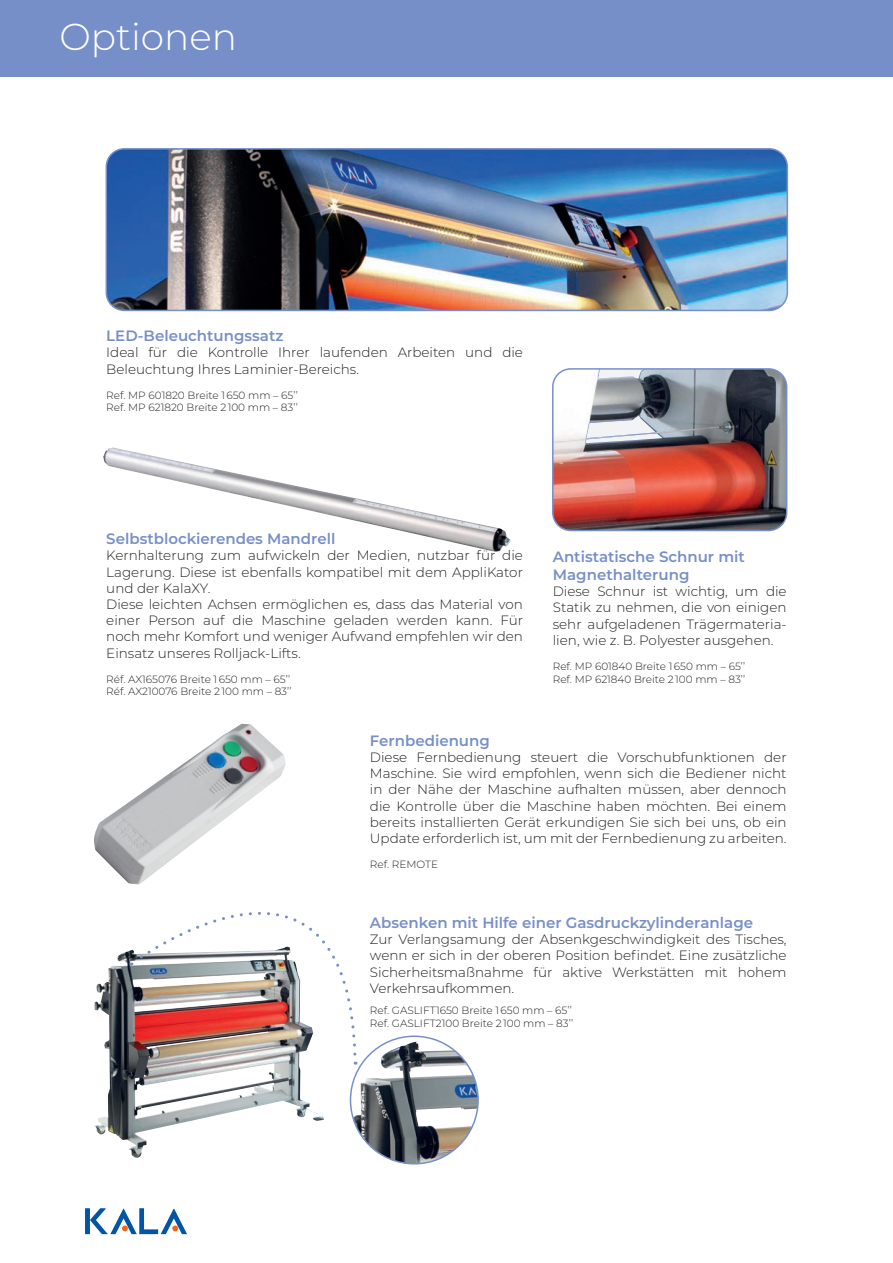
<style>
.page{position:relative;width:893px;height:1263px;background:#fff}
.page>*{position:absolute;margin:0;border:0;box-sizing:border-box;transform-origin:0 0}
.t1{font:300 37.5px "Montserrat";color:#fff}
.t2{font:600 15px/18px "Montserrat";color:#778fc8}
.t3{font:300 13.5px/16.2px "Montserrat";color:#231f20;text-align:justify}
.t4{font:300 10.5px/12.6px "Montserrat";color:#231f20}
</style>
<div class="page">
<img style="left:106px;top:149px;width:681px;height:161px">
<div style="left:106px;top:148px;width:682px;height:163px;border:2px solid #778fc8;border-radius:18px"></div>
<img style="left:553px;top:369px;width:234px;height:161px">
<div style="left:552px;top:368px;width:235px;height:163px;border:2px solid #778fc8;border-radius:18px"></div>
<img style="left:353px;top:1042px;width:125px;height:122px">
<svg style="left:85px;top:1208px;width:102px;height:26px"></svg>
<img style="left:95px;top:950px;width:35px;height:98px">
<img style="left:130px;top:884px;width:228px;height:173px">
<div style="left:0;top:0;width:893px;height:77px;background:#778fc8"></div>
<img style="left:103px;top:448px;width:408px;height:104px">
<img style="left:94px;top:724px;width:192px;height:160px">
<h1 class="t1" style="left:60px;top:11px;width:179px">Optionen</h1>
<p class="t2" style="left:106px;top:326px;width:179px">LED-Beleuchtungssatz</p>
<p class="t3" style="left:106px;top:344px;width:418px">Ideal für die Kontrolle Ihrer laufenden Arbeiten und die<br>Beleuchtung Ihres Laminier-Bereichs.</p>
<p class="t4" style="left:106px;top:388px;width:193px">Ref. MP 601820 Breite 1 650 mm – 65’’<br>Ref. MP 621820 Breite 2 100 mm – 83’’</p>
<p class="t2" style="left:106px;top:529px;width:231px">Selbstblockierendes Mandrell</p>
<p class="t3" style="left:106px;top:547px;width:418px;text-align:left">Kernhalterung zum aufwickeln der Medien, nutzbar für die Lagerung. Diese ist ebenfalls kompatibel mit dem AppliKator und der KalaXY.<br>Diese leichten Achsen ermöglichen es, dass das Material von einer Person auf die Maschine geladen werden kann. Für noch mehr Komfort und weniger Aufwand empfehlen wir den Einsatz unseres Rolljack-Lifts.</p>
<p class="t4" style="left:106px;top:672px;width:187px">Réf. AX165076 Breite 1 650 mm – 65’’<br>Réf. AX210076 Breite 2 100 mm – 83’’</p>
<p class="t2" style="left:370px;top:731px;width:121px">Fernbedienung</p>
<p class="t3" style="left:370px;top:749px;width:418px">Diese Fernbedienung steuert die Vorschubfunktionen der Maschine. Sie wird empfohlen, wenn sich die Bediener nicht in der Nähe der Maschine aufhalten müssen, aber dennoch die Kontrolle über die Maschine haben möchten. Bei einem bereits installierten Gerät erkundigen Sie sich bei uns, ob ein Update erforderlich ist, um mit der Fernbedienung zu arbeiten.</p>
<p class="t4" style="left:370px;top:858px;width:70px">Ref. REMOTE</p>
<p class="t2" style="left:553px;top:547px;width:194px">Antistatische Schnur mit<br>Magnethalterung</p>
<p class="t3" style="left:553px;top:583px;width:235px">Diese Schnur ist wichtig, um die Statik zu nehmen, die von einigen sehr aufgeladenen Trägermateria&shy;lien, wie z. B. Polyester ausgehen.</p>
<p class="t4" style="left:553px;top:659px;width:194px">Ref. MP 601840 Breite 1 650 mm – 65’’<br>Ref. MP 621840 Breite 2 100 mm – 83’’</p>
<p class="t2" style="left:370px;top:913px;width:385px">Absenken mit Hilfe einer Gasdruckzylinderanlage</p>
<p class="t3" style="left:370px;top:931px;width:418px">Zur Verlangsamung der Absenkgeschwindigkeit des Tisches, wenn er sich in der oberen Position befindet. Eine zusätzliche Sicherheitsmaßnahme für aktive Werkstätten mit hohem Verkehrsaufkommen.</p>
<p class="t4" style="left:370px;top:1004px;width:205px">Ref. GASLIFT1650 Breite 1 650 mm – 65’’<br>Ref. GASLIFT2100 Breite 2 100 mm – 83’’</p>
</div>
